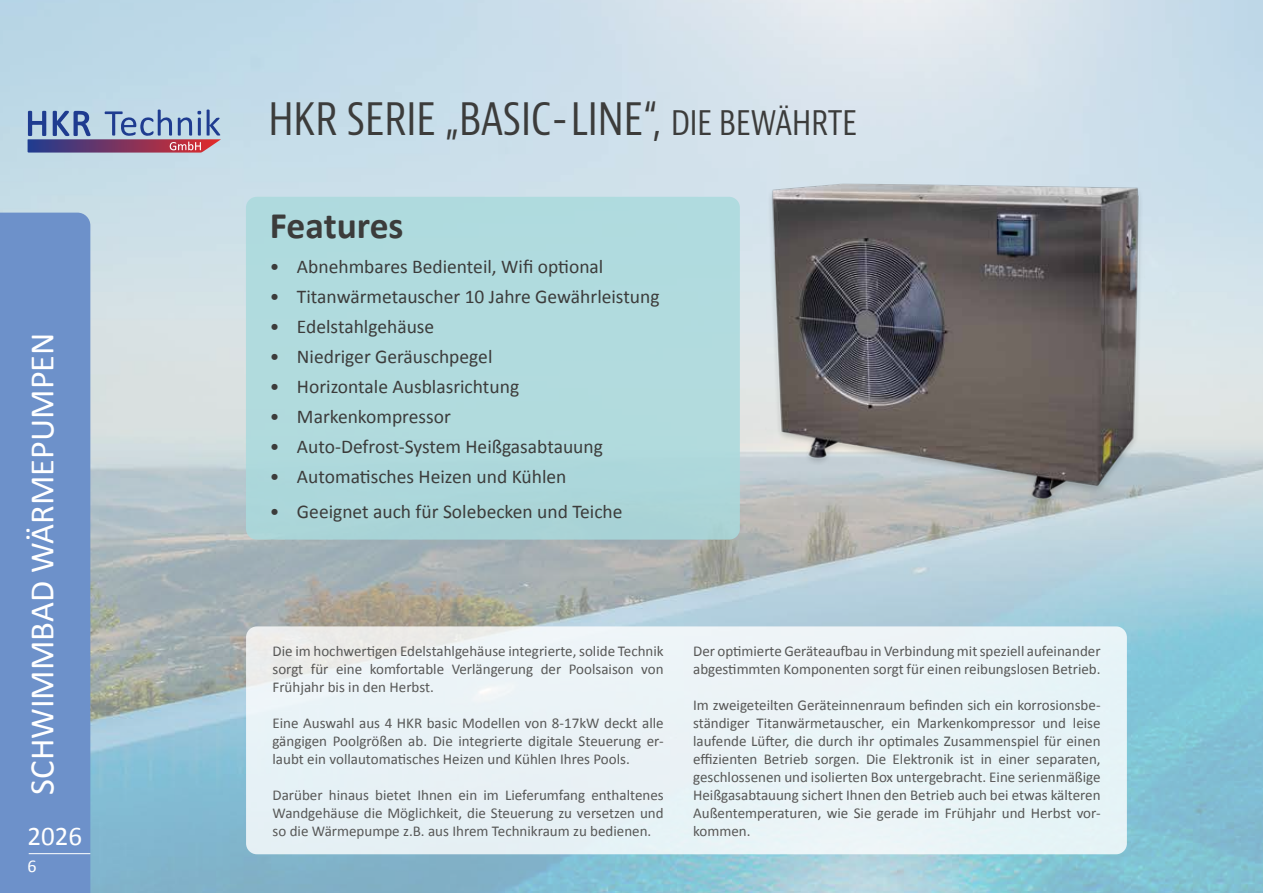
<style>
.page{position:relative;width:1263px;height:893px;background:#fff}
.page>*{position:absolute;margin:0;border:0;box-sizing:border-box;transform-origin:0 0}
.t1{font:condensed 43.5px "Bernino Sans";color:#3c3c3b}
.t2{font:700 37.5px "Calibri";color:#3c3c3b}
.t3{font:34.5px "Calibri";color:#fff}
.t4{font:27px "Calibri";color:#fff}
.t5{font:19.5px "Calibri";color:#3c3c3b}
.t6{font:18px "Calibri";color:#fff}
.t7{font:15px/18px "Calibri";color:#575756;text-align:justify}
.s1{font-size:33px}
</style>
<div class="page">
<img style="left:0;top:0;width:1263px;height:893px">
<div style="left:0;top:213px;width:90px;height:680px;background:#6d91ca"></div>
<hr style="left:29px;top:853px;width:61px;height:1px;background:#fff">
<svg style="left:28px;top:109px;width:193px;height:44px;background:#9090b2"></svg>
<div style="left:246px;top:626px;width:881px;height:228px;background:#e9f3f7;border-radius:11px"></div>
<div style="left:246px;top:197px;width:494px;height:343px;background:#aadadd;border-radius:11px"></div>
<img style="left:738px;top:169px;width:455px;height:342px">
<h3 class="t3" style="left:18px;top:795px;width:464px;rotate:-90deg">SCHWIMMBAD WÄRMEPUMPEN</h3>
<h3 class="t4" style="left:27px;top:817px;width:56px">2026</h3>
<p class="t6" style="left:28px;top:854px;width:11px">6</p>
<h1 class="t1" style="left:268px;top:92px;width:590px">HKR SERIE „BASIC-LINE“, <span class="s1">DIE BEWÄHRTE</span></h1>
<h2 class="t2" style="left:270px;top:199px;width:135px">Features</h2>
<h3 class="t5" style="left:270px;top:253px;width:335px">• Abnehmbares Bedienteil, Wifi optional</h3>
<h3 class="t5" style="left:270px;top:283px;width:391px">• Titanwärmetauscher 10 Jahre Gewährleistung</h3>
<h3 class="t5" style="left:270px;top:313px;width:166px">• Edelstahlgehäuse</h3>
<h3 class="t5" style="left:270px;top:343px;width:224px">• Niedriger Geräuschpegel</h3>
<h3 class="t5" style="left:270px;top:373px;width:251px">• Horizontale Ausblasrichtung</h3>
<h3 class="t5" style="left:270px;top:403px;width:182px">• Markenkompressor</h3>
<h3 class="t5" style="left:270px;top:433px;width:334px">• Auto-Defrost-System Heißgasabtauung</h3>
<h3 class="t5" style="left:270px;top:463px;width:298px">• Automatisches Heizen und Kühlen</h3>
<h3 class="t5" style="left:270px;top:498px;width:354px">• Geeignet auch für Solebecken und Teiche</h3>
<p class="t7" style="left:273px;top:641px;width:393px">Die im hochwertigen Edelstahlgehäuse integrierte, solide Technik sorgt für eine komfortable Verlängerung der Poolsaison von Frühjahr bis in den Herbst.</p>
<p class="t7" style="left:273px;top:713px;width:393px">Eine Auswahl aus 4 HKR basic Modellen von 8-17kW deckt alle gängigen Poolgrößen ab. Die integrierte digitale Steuerung er&shy;laubt ein vollautomatisches Heizen und Kühlen Ihres Pools.</p>
<p class="t7" style="left:273px;top:785px;width:393px">Darüber hinaus bietet Ihnen ein im Lieferumfang enthaltenes Wandgehäuse die Möglichkeit, die Steuerung zu versetzen und so die Wärmepumpe z.B. aus Ihrem Technikraum zu bedienen.</p>
<p class="t7" style="left:693px;top:641px;width:409px">Der optimierte Geräteaufbau in Verbindung mit speziell aufeinander abgestimmten Komponenten sorgt für einen reibungslosen Betrieb.</p>
<p class="t7" style="left:693px;top:695px;width:409px">Im zweigeteilten Geräteinnenraum befinden sich ein korrosionsbe&shy;ständiger Titanwärmetauscher, ein Markenkompressor und leise laufende Lüfter, die durch ihr optimales Zusammenspiel für einen effizienten Betrieb sorgen. Die Elektronik ist in einer separaten, geschlossenen und isolierten Box untergebracht. Eine serienmäßige Heißgasabtauung sichert Ihnen den Betrieb auch bei etwas kälteren Außentemperaturen, wie Sie gerade im Frühjahr und Herbst vor&shy;kommen.</p>
</div>
